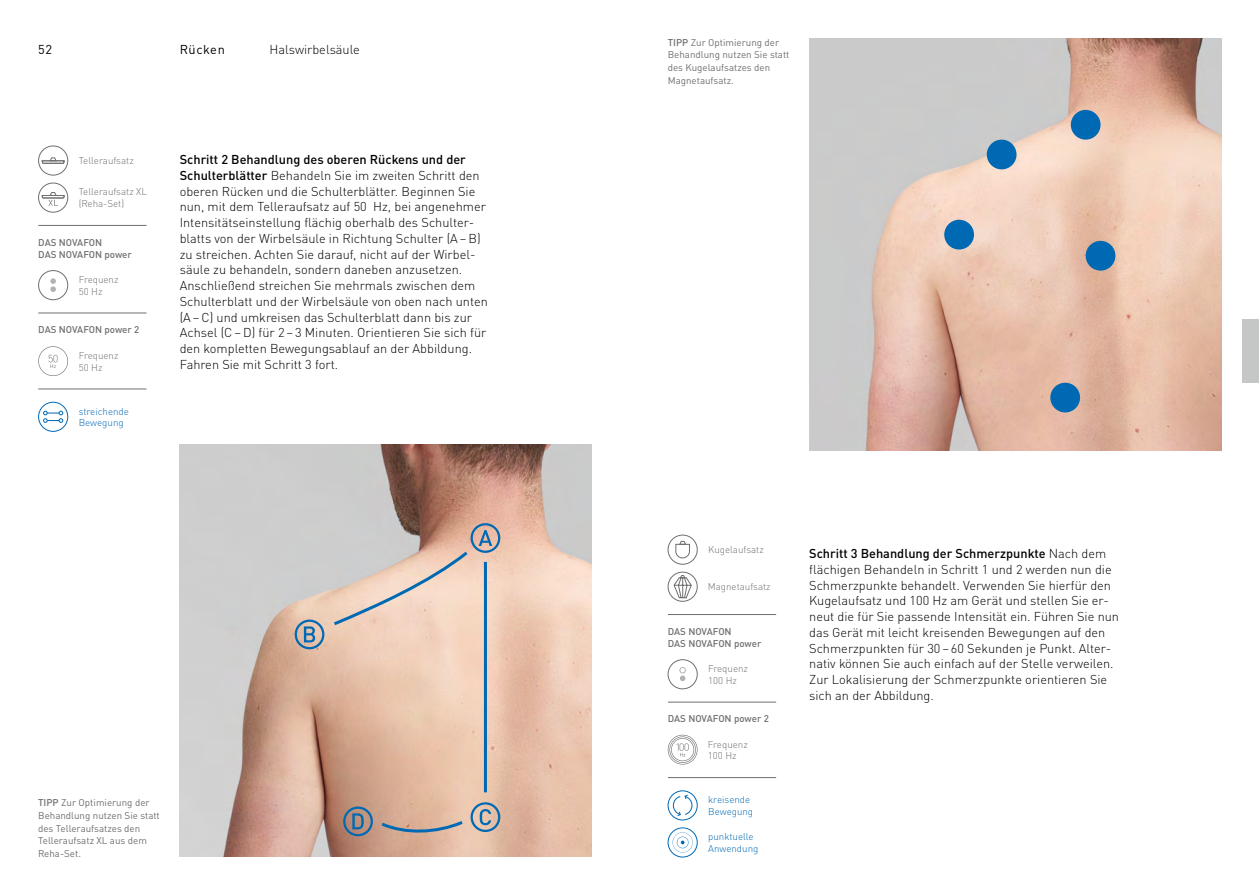
<style>
.page{position:relative;width:1259px;height:893px;background:#fff}
.page>*{position:absolute;margin:0;border:0;box-sizing:border-box;transform-origin:0 0}
.t1{font:300 12.75px/15.8px "DIN Pro";color:#000}
.t2{font:12.75px "DIN Pro";letter-spacing:.05em;color:#000}
.t3{font:9.75px/12.8px "DIN Pro";color:#6f6f6e}
.t4{font:300 9.75px/11.7px "DIN Pro";color:#6f6f6e}
.t5{font:500 9.75px/11.7px "DIN Pro";letter-spacing:-.005em;color:#6f6f6e}
.t6{font:300 9.75px/11.7px "DIN Pro";color:#0069b4}
.s1{font-weight:500}
</style>
<div class="page">
<div style="left:1242px;top:319px;width:17px;height:64px;background:#c5c6c6"></div>
<img style="left:809px;top:38px;width:412px;height:413px">
<svg style="left:42px;top:157px;width:23px;height:7px"></svg>
<div style="left:38px;top:146px;width:30px;height:29px;border:1px solid #6f6f6e;border-radius:50%"></div>
<div style="left:38px;top:270px;width:30px;height:30px;border:1px solid #6f6f6e;border-radius:50%"></div>
<svg style="left:50px;top:278px;width:6px;height:14px"></svg>
<svg style="left:43px;top:411px;width:20px;height:12px"></svg>
<div style="left:38px;top:402px;width:30px;height:30px;border:1px solid #0069b4;border-radius:50%"></div>
<svg style="left:675px;top:534px;width:15px;height:25px"></svg>
<div style="left:668px;top:535px;width:29px;height:30px;border:1px solid #6f6f6e;border-radius:50%"></div>
<div style="left:668px;top:659px;width:29px;height:30px;border:1px solid #6f6f6e;border-radius:50%"></div>
<svg style="left:679px;top:667px;width:7px;height:14px"></svg>
<svg style="left:672px;top:832px;width:21px;height:20px"></svg>
<div style="left:668px;top:828px;width:29px;height:29px;border:1px solid #0069b4;border-radius:50%"></div>
<img style="left:180px;top:444px;width:411px;height:413px">
<svg style="left:331px;top:549px;width:140px;height:79px;background:#e2cec2"></svg>
<hr style="left:484px;top:562px;width:3px;height:230px;background:#0069b4">
<svg style="left:378px;top:818px;width:88px;height:16px"></svg>
<div style="left:470px;top:523px;width:30px;height:30px;border:2px solid #0069b4;border-radius:50%"></div>
<svg style="left:478px;top:530px;width:14px;height:16px"></svg>
<div style="left:295px;top:620px;width:29px;height:29px;border:2px solid #0069b4;border-radius:50%"></div>
<svg style="left:304px;top:626px;width:11px;height:16px"></svg>
<div style="left:470px;top:802px;width:30px;height:30px;border:2px solid #0069b4;border-radius:50%"></div>
<svg style="left:480px;top:809px;width:11px;height:16px"></svg>
<div style="left:343px;top:806px;width:30px;height:30px;border:2px solid #0069b4;border-radius:50%"></div>
<svg style="left:352px;top:813px;width:12px;height:16px"></svg>
<div style="left:38px;top:183px;width:30px;height:29px;border:1px solid #6f6f6e;border-radius:50%"></div>
<svg style="left:42px;top:192px;width:23px;height:14px"></svg>
<div style="left:1070px;top:110px;width:30px;height:30px;background:#0069b4;border-radius:50%"></div>
<div style="left:986px;top:140px;width:30px;height:29px;background:#0069b4;border-radius:50%"></div>
<div style="left:944px;top:220px;width:30px;height:29px;background:#0069b4;border-radius:50%"></div>
<div style="left:1085px;top:241px;width:30px;height:30px;background:#0069b4;border-radius:50%"></div>
<div style="left:1050px;top:383px;width:30px;height:29px;background:#0069b4;border-radius:50%"></div>
<svg style="left:673px;top:575px;width:19px;height:23px"></svg>
<div style="left:668px;top:572px;width:29px;height:30px;border:1px solid #6f6f6e;border-radius:50%"></div>
<div style="left:668px;top:790px;width:29px;height:30px;border:1px solid #0069b4;border-radius:50%"></div>
<svg style="left:673px;top:794px;width:19px;height:22px"></svg>
<hr style="left:38px;top:225px;width:108px;height:1px;background:#6f6f6e">
<hr style="left:38px;top:313px;width:108px;height:1px;background:#6f6f6e">
<hr style="left:38px;top:389px;width:108px;height:1px;background:#6f6f6e">
<hr style="left:668px;top:614px;width:108px;height:1px;background:#6f6f6e">
<hr style="left:668px;top:702px;width:108px;height:1px;background:#6f6f6e">
<hr style="left:668px;top:777px;width:108px;height:1px;background:#6f6f6e">
<svg style="left:38px;top:346px;width:30px;height:30px"></svg>
<svg style="left:668px;top:735px;width:29px;height:29px"></svg>
<p class="t2" style="left:38px;top:40px;width:15px">52</p>
<p class="t2" style="left:180px;top:40px;width:47px">Rücken</p>
<p class="t1" style="left:269px;top:41px;width:92px">Halswirbelsäule</p>
<p class="t3" style="left:668px;top:35px;width:123px"><span class="s1">TIPP</span> Zur Optimierung der<br>Behandlung nutzen Sie statt des Kugelaufsatzes den<br>Magnetaufsatz.</p>
<p class="t4" style="left:79px;top:154px;width:57px">Telleraufsatz</p>
<p class="t4" style="left:79px;top:185px;width:70px">Telleraufsatz XL (Reha-Set)</p>
<p class="t5" style="left:38px;top:236px;width:95px">DAS NOVAFON<br>DAS NOVAFON power</p>
<p class="t4" style="left:79px;top:273px;width:41px">Frequenz<br>50 Hz</p>
<p class="t5" style="left:38px;top:323px;width:103px">DAS NOVAFON power 2</p>
<p class="t4" style="left:79px;top:349px;width:41px">Frequenz<br>50 Hz</p>
<p class="t6" style="left:79px;top:405px;width:52px">streichende<br>Bewegung</p>
<p class="t1" style="left:180px;top:151px;width:310px"><span class="s1">Schritt 2 Behandlung des oberen Rückens und der Schulterblätter</span> Behandeln Sie im zweiten Schritt den oberen Rücken und die Schulterblätter. Beginnen Sie nun, mit dem Telleraufsatz auf 50 Hz, bei angenehmer Intensitätseinstellung flächig oberhalb des Schulter&shy;blatts von der Wirbelsäule in Richtung Schulter (A–B) zu streichen. Achten Sie darauf, nicht auf der Wirbel&shy;säule zu behandeln, sondern daneben anzusetzen.<br>Anschließend streichen Sie mehrmals zwischen dem Schulterblatt und der Wirbelsäule von oben nach unten (A–C) und umkreisen das Schulterblatt dann bis zur Achsel (C–D) für 2–3 Minuten. Orientieren Sie sich für den kompletten Bewegungsablauf an der Abbildung.<br>Fahren Sie mit Schritt 3 fort.</p>
<p class="t4" style="left:708px;top:543px;width:57px">Kugelaufsatz</p>
<p class="t4" style="left:708px;top:580px;width:64px">Magnetaufsatz</p>
<p class="t5" style="left:668px;top:625px;width:95px">DAS NOVAFON<br>DAS NOVAFON power</p>
<p class="t4" style="left:708px;top:662px;width:41px">Frequenz<br>100 Hz</p>
<p class="t5" style="left:668px;top:712px;width:103px">DAS NOVAFON power 2</p>
<p class="t4" style="left:708px;top:737px;width:41px">Frequenz<br>100 Hz</p>
<p class="t3" style="left:38px;top:795px;width:123px"><span class="s1">TIPP</span> Zur Optimierung der<br>Behandlung nutzen Sie statt des Telleraufsatzes den<br>Telleraufsatz XL aus dem<br>Reha-Set.</p>
<p class="t6" style="left:708px;top:793px;width:47px">kreisende<br>Bewegung</p>
<p class="t6" style="left:708px;top:830px;width:52px">punktuelle<br>Anwendung</p>
<p class="t1" style="left:809px;top:545px;width:311px"><span class="s1">Schritt 3 Behandlung der Schmerzpunkte</span> Nach dem flächigen Behandeln in Schritt 1 und 2 werden nun die Schmerzpunkte behandelt. Verwenden Sie hierfür den Kugelaufsatz und 100 Hz am Gerät und stellen Sie er&shy;neut die für Sie passende Intensität ein. Führen Sie nun das Gerät mit leicht kreisenden Bewegungen auf den Schmerzpunkten für 30–60 Sekunden je Punkt. Alter&shy;nativ können Sie auch einfach auf der Stelle verweilen.<br>Zur Lokalisierung der Schmerzpunkte orientieren Sie sich an der Abbildung.</p>
</div>
